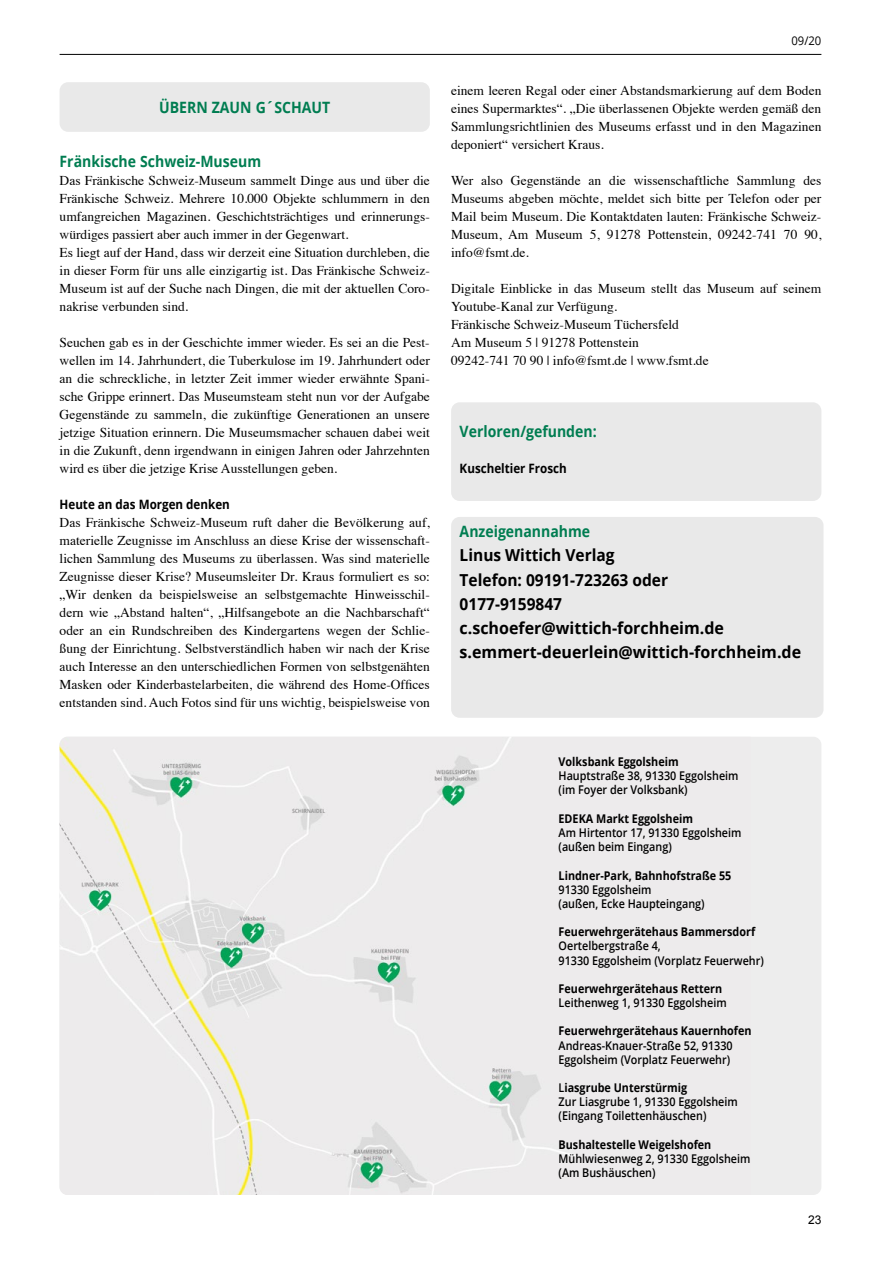
<style>
.page{position:relative;width:881px;height:1263px;background:#fff}
.page>*{position:absolute;margin:0;border:0;box-sizing:border-box;transform-origin:0 0}
.t1{font:700 16.5px/24px "Open Sans";color:#000;scale:.94 1}
.t2{font:700 15.6px "Open Sans";color:#007d51;scale:.9 1}
.t3{font:13.5px/18px "Times";color:#000;text-align:justify}
.t4{font:700 12.9px "Open Sans";color:#000;scale:.9 1}
.t5{font:600 12px/14.1px "Open Sans";color:#000;scale:.9 1}
.t6{font:700 12px "Open Sans";color:#000;scale:.9 1}
.t7{font:12px "Open Sans";color:#000;scale:.94 1}
.t8{font:12px "Arial";color:#000}
.s1{font-weight:700}
</style>
<div class="page">
<hr style="left:60px;top:54px;width:761px;height:1px;background:#000">
<div style="left:60px;top:82px;width:369px;height:50px;background:#e9e9e9;border-radius:9px"></div>
<div style="left:451px;top:517px;width:372px;height:201px;background:#e9e9e9;border-radius:9px"></div>
<div style="left:451px;top:402px;width:370px;height:99px;background:#e9e9e9;border-radius:9px"></div>
<div style="left:60px;top:737px;width:761px;height:458px;background:#ededed;border-radius:8px"></div>
<img style="left:60px;top:737px;width:517px;height:458px">
<p class="t2" style="left:159px;top:96px;width:192px">ÜBERN ZAUN G´SCHAUT</p>
<p class="t2" style="left:60px;top:150px;width:225px">Fränkische Schweiz-Museum</p>
<p class="t3" style="left:60px;top:170px;width:371px;text-align:left">Das Fränkische Schweiz-Museum sammelt Dinge aus und über die Fränkische Schweiz. Mehrere 10.000 Objekte schlummern in den umfangreichen Magazinen. Geschichtsträchtiges und erinnerungs&shy;würdiges passiert aber auch immer in der Gegenwart.<br>Es liegt auf der Hand, dass wir derzeit eine Situation durchleben, die in dieser Form für uns alle einzigartig ist. Das Fränkische Schweiz-Museum ist auf der Suche nach Dingen, die mit der aktuellen Coro&shy;nakrise verbunden sind.</p>
<p class="t3" style="left:60px;top:332px;width:371px">Seuchen gab es in der Geschichte immer wieder. Es sei an die Pest&shy;wellen im 14. Jahrhundert, die Tuberkulose im 19. Jahrhundert oder an die schreckliche, in letzter Zeit immer wieder erwähnte Spani&shy;sche Grippe erinnert. Das Museumsteam steht nun vor der Aufgabe Gegenstände zu sammeln, die zukünftige Generationen an unsere jetzige Situation erinnern. Die Museumsmacher schauen dabei weit in die Zukunft, denn irgendwann in einigen Jahren oder Jahrzehnten wird es über die jetzige Krise Ausstellungen geben.</p>
<p class="t4" style="left:60px;top:495px;width:190px">Heute an das Morgen denken</p>
<p class="t3" style="left:60px;top:512px;width:371px">Das Fränkische Schweiz-Museum ruft daher die Bevölkerung auf, materielle Zeugnisse im Anschluss an diese Krise der wissenschaft&shy;lichen Sammlung des Museums zu überlassen. Was sind materielle Zeugnisse dieser Krise? Museumsleiter Dr. Kraus formuliert es so: „Wir denken da beispielsweise an selbstgemachte Hinweisschil&shy;dern wie „Abstand halten“, „Hilfsangebote an die Nachbarschaft“ oder an ein Rundschreiben des Kindergartens wegen der Schlie&shy;ßung der Einrichtung. Selbstverständlich haben wir nach der Krise auch Interesse an den unterschiedlichen Formen von selbstgenähten Masken oder Kinderbastelarbeiten, die während des Home-Offices entstanden sind. Auch Fotos sind für uns wichtig, beispielsweise von</p>
<p class="t7" style="left:791px;top:32px;width:33px">09/20</p>
<p class="t3" style="left:451px;top:80px;width:371px">einem leeren Regal oder einer Abstandsmarkierung auf dem Boden eines Supermarktes“. „Die überlassenen Objekte werden gemäß den Sammlungsrichtlinien des Museums erfasst und in den Magazinen deponiert“ versichert Kraus.</p>
<p class="t3" style="left:451px;top:170px;width:371px">Wer also Gegenstände an die wissenschaftliche Sammlung des Museums abgeben möchte, meldet sich bitte per Telefon oder per Mail beim Museum. Die Kontaktdaten lauten: Fränkische Schweiz-Museum, Am Museum 5, 91278 Pottenstein, 09242-741 70 90, info@fsmt.de.</p>
<p class="t3" style="left:451px;top:278px;width:371px;text-align:left">Digitale Einblicke in das Museum stellt das Museum auf seinem Youtube-Kanal zur Verfügung.<br>Fränkische Schweiz-Museum Tüchersfeld<br>Am Museum 5 91278 Pottenstein<br>09242-741 70 90 info@fsmt.de www.fsmt.de</p>
<p class="t2" style="left:459px;top:420px;width:154px">Verloren/gefunden:</p>
<p class="t4" style="left:459px;top:459px;width:120px">Kuscheltier Frosch</p>
<p class="t2" style="left:459px;top:521px;width:147px">Anzeigenannahme</p>
<p class="t1" style="left:459px;top:543px;width:365px">Linus Wittich Verlag<br>Telefon: 09191-723263 oder<br>0177-9159847 c.schoefer@wittich-forchheim.de s.emmert-deuerlein@wittich-forchheim.de</p>
<p class="t6" style="left:558px;top:753px;width:135px">Volksbank Eggolsheim</p>
<p class="t5" style="left:558px;top:769px;width:201px">Hauptstraße 38, 91330 Eggolsheim (im Foyer der Volksbank)</p>
<p class="t6" style="left:558px;top:810px;width:151px">EDEKA Markt Eggolsheim</p>
<p class="t5" style="left:558px;top:825px;width:204px">Am Hirtentor 17, 91330 Eggolsheim (außen beim Eingang)</p>
<p class="t6" style="left:558px;top:867px;width:193px">Lindner-Park, Bahnhofstraße 55</p>
<p class="t5" style="left:558px;top:882px;width:164px">91330 Eggolsheim<br>(außen, Ecke Haupteingang)</p>
<p class="t6" style="left:558px;top:923px;width:220px">Feuerwehrgerätehaus Bammersdorf</p>
<p class="t5" style="left:558px;top:939px;width:229px">Oertelbergstraße 4,<br>91330 Eggolsheim (Vorplatz Feuerwehr)</p>
<p class="t6" style="left:558px;top:980px;width:183px">Feuerwehrgerätehaus Rettern</p>
<p class="t5" style="left:558px;top:995px;width:188px">Leithenweg 1, 91330 Eggolsheim</p>
<p class="t6" style="left:558px;top:1022px;width:216px">Feuerwehrgerätehaus Kauernhofen</p>
<p class="t5" style="left:558px;top:1038px;width:195px">Andreas-Knauer-Straße 52, 91330<br>Eggolsheim (Vorplatz Feuerwehr)</p>
<p class="t5" style="left:558px;top:1080px;width:200px">L<span class="s1">iasgrube Unterstürmig<br></span>Zur Liasgrube 1, 91330 Eggolsheim (Eingang Toilettenhäuschen)</p>
<p class="t6" style="left:558px;top:1136px;width:171px">Bushaltestelle Weigelshofen</p>
<p class="t5" style="left:558px;top:1151px;width:215px">Mühlwiesenweg 2, 91330 Eggolsheim (Am Bushäuschen)</p>
<p class="t8" style="left:807px;top:1211px;width:15px">23</p>
</div>
